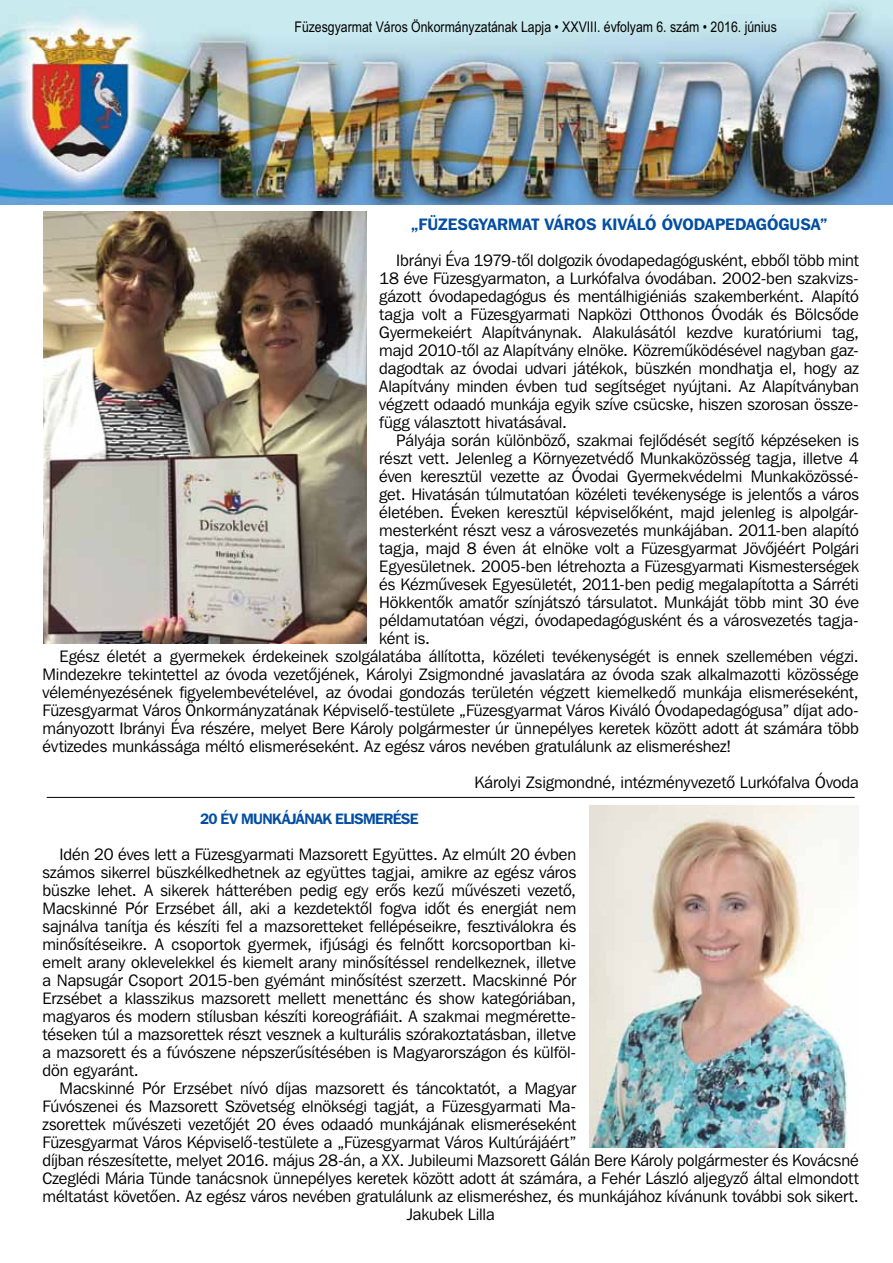
<style>
.page{position:relative;width:893px;height:1263px;background:#fff}
.page>*{position:absolute;margin:0;border:0;box-sizing:border-box;transform-origin:0 0}
.t1{font:16.5px/18px "Franklin Gothic Bk HU Book";letter-spacing:-.005em;color:#000;text-align:justify}
.t2{font:16.5px "Franklin Gothic Demi HU Demi";color:#034ea2}
.t3{font:15px "Franklin Gothic Demi HU Demi";letter-spacing:-.04em;color:#034ea2}
.t4{font:14.7px "Arial HU";color:#000;scale:.83 1}
</style>
<div class="page">
<img style="left:0;top:0;width:893px;height:204px">
<hr style="left:47px;top:797px;width:808px;height:1px;background:#000">
<img style="left:43px;top:212px;width:323px;height:432px">
<img style="left:589px;top:806px;width:270px;height:342px">
<p class="t4" style="left:294px;top:19px;width:583px">Füzesgyarmat Város Önkormányzatának Lapja • XXVIII. évfolyam 6. szám • 2016. június</p>
<p class="t2" style="left:411px;top:214px;width:418px">„FÜZESGYARMAT VÁROS KIVÁLÓ ÓVODAPEDAGÓGUSA”</p>
<p class="t1" style="left:379px;top:251px;width:481px;text-indent:17px">Ibrányi Éva 1979-tôl dolgozik óvodapedagógusként, ebbôl több mint 18 éve Füzesgyarmaton, a Lurkófalva óvodában. 2002-ben szakvizs&shy;gázott óvodapedagógus és mentálhigiéniás szakemberként. Alapító tagja volt a Füzesgyarmati Napközi Otthonos Óvodák és Bölcsôde Gyermekeiért Alapítványnak. Alakulásától kezdve kuratóriumi tag, majd 2010-tôl az Alapítvány elnöke. Közremûködésével nagyban gaz&shy;dagodtak az óvodai udvari játékok, büszkén mondhatja el, hogy az Alapítvány minden évben tud segítséget nyújtani. Az Alapítványban végzett odaadó munkája egyik szíve csücske, hiszen szorosan össze&shy;függ választott hivatásával.</p>
<p class="t1" style="left:396px;top:431px;width:464px">Pályája során különbözô, szakmai fejlôdését segítô képzéseken is</p>
<p class="t1" style="left:379px;top:449px;width:481px">részt vett. Jelenleg a Környezetvédô Munkaközösség tagja, illetve 4</p>
<p class="t1" style="left:379px;top:467px;width:481px">éven keresztül vezette az Óvodai Gyermekvédelmi Munkaközössé-</p>
<p class="t1" style="left:379px;top:485px;width:481px">get. Hivatásán túlmutatóan közéleti tevékenysége is jelentôs a város</p>
<p class="t1" style="left:379px;top:503px;width:481px">életében. Éveken keresztül képviselôként, majd jelenleg is alpolgár-</p>
<p class="t1" style="left:379px;top:521px;width:481px">mesterként részt vesz a városvezetés munkájában. 2011-ben alapító</p>
<p class="t1" style="left:379px;top:539px;width:481px">tagja, majd 8 éven át elnöke volt a Füzesgyarmat Jövôjéért Polgári</p>
<p class="t1" style="left:379px;top:557px;width:481px">Egyesületnek. 2005-ben létrehozta a Füzesgyarmati Kismesterségek</p>
<p class="t1" style="left:379px;top:575px;width:481px">és Kézmûvesek Egyesületét, 2011-ben pedig megalapította a Sárréti</p>
<p class="t1" style="left:379px;top:593px;width:481px">Hökkentôk amatôr színjátszó társulatot. Munkáját több mint 30 éve</p>
<p class="t1" style="left:379px;top:611px;width:481px">példamutatóan végzi, óvodapedagógusként és a városvezetés tagja-</p>
<p class="t1" style="left:379px;top:629px;width:52px">ként is.</p>
<p class="t1" style="left:60px;top:647px;width:801px">Egész életét a gyermekek érdekeinek szolgálatába állította, közéleti tevékenységét is ennek szellemében végzi.</p>
<p class="t1" style="left:43px;top:665px;width:818px">Mindezekre tekintettel az óvoda vezetôjének, Károlyi Zsigmondné javaslatára az óvoda szak alkalmazotti közössége</p>
<p class="t1" style="left:43px;top:683px;width:818px">véleményezésének figyelembevételével, az óvodai gondozás területén végzett kiemelkedô munkája elismeréseként,</p>
<p class="t1" style="left:43px;top:701px;width:818px">Füzesgyarmat Város Önkormányzatának Képviselô-testülete „Füzesgyarmat Város Kiváló Óvodapedagógusa” díjat ado-</p>
<p class="t1" style="left:43px;top:719px;width:818px">mányozott Ibrányi Éva részére, melyet Bere Károly polgármester úr ünnepélyes keretek között adott át számára több</p>
<p class="t1" style="left:43px;top:737px;width:690px">évtizedes munkássága méltó elismeréseként. Az egész város nevében gratulálunk az elismeréshez!</p>
<p class="t1" style="left:475px;top:773px;width:386px">Károlyi Zsigmondné, intézményvezetô Lurkófalva Óvoda</p>
<p class="t3" style="left:200px;top:809px;width:220px">20 ÉV MUNKÁJÁNAK ELISMERÉSE</p>
<p class="t1" style="left:43px;top:845px;width:535px;text-indent:17px">Idén 20 éves lett a Füzesgyarmati Mazsorett Együttes. Az elmúlt 20 évben számos sikerrel büszkélkedhetnek az együttes tagjai, amikre az egész város büszke lehet. A sikerek hátterében pedig egy erôs kezû mûvészeti vezetô, Macskinné Pór Erzsébet áll, aki a kezdetektôl fogva idôt és energiát nem sajnálva tanítja és készíti fel a mazsoretteket fellépéseikre, fesztiválokra és minôsítéseikre. A csoportok gyermek, ifjúsági és felnôtt korcsoportban ki&shy;emelt arany oklevelekkel és kiemelt arany minôsítéssel rendelkeznek, illetve a Napsugár Csoport 2015-ben gyémánt minôsítést szerzett. Macskinné Pór Erzsébet a klasszikus mazsorett mellett menettánc és show kategóriában, magyaros és modern stílusban készíti koreográfiáit. A szakmai megmérette&shy;téseken túl a mazsorettek részt vesznek a kulturális szórakoztatásban, illetve a mazsorett és a fúvószene népszerûsítésében is Magyarországon és külföl&shy;dön egyaránt.</p>
<p class="t1" style="left:60px;top:1079px;width:518px">Macskinné Pór Erzsébet nívó díjas mazsorett és táncoktatót, a Magyar</p>
<p class="t1" style="left:43px;top:1097px;width:535px">Fúvószenei és Mazsorett Szövetség elnökségi tagját, a Füzesgyarmati Ma-</p>
<p class="t1" style="left:43px;top:1115px;width:535px">zsorettek mûvészeti vezetôjét 20 éves odaadó munkájának elismeréseként</p>
<p class="t1" style="left:43px;top:1133px;width:535px">Füzesgyarmat Város Képviselô-testülete a „Füzesgyarmat Város Kultúrájáért”</p>
<p class="t1" style="left:43px;top:1151px;width:818px">díjban részesítette, melyet 2016. május 28-án, a XX. Jubileumi Mazsorett Gálán Bere Károly polgármester és Kovácsné</p>
<p class="t1" style="left:43px;top:1169px;width:818px">Czeglédi Mária Tünde tanácsnok ünnepélyes keretek között adott át számára, a Fehér László aljegyzô által elmondott</p>
<p class="t1" style="left:43px;top:1187px;width:818px">méltatást követôen. Az egész város nevében gratulálunk az elismeréshez, és munkájához kívánunk további sok sikert.</p>
<p class="t1" style="left:407px;top:1205px;width:90px">Jakubek Lilla</p>
</div>
